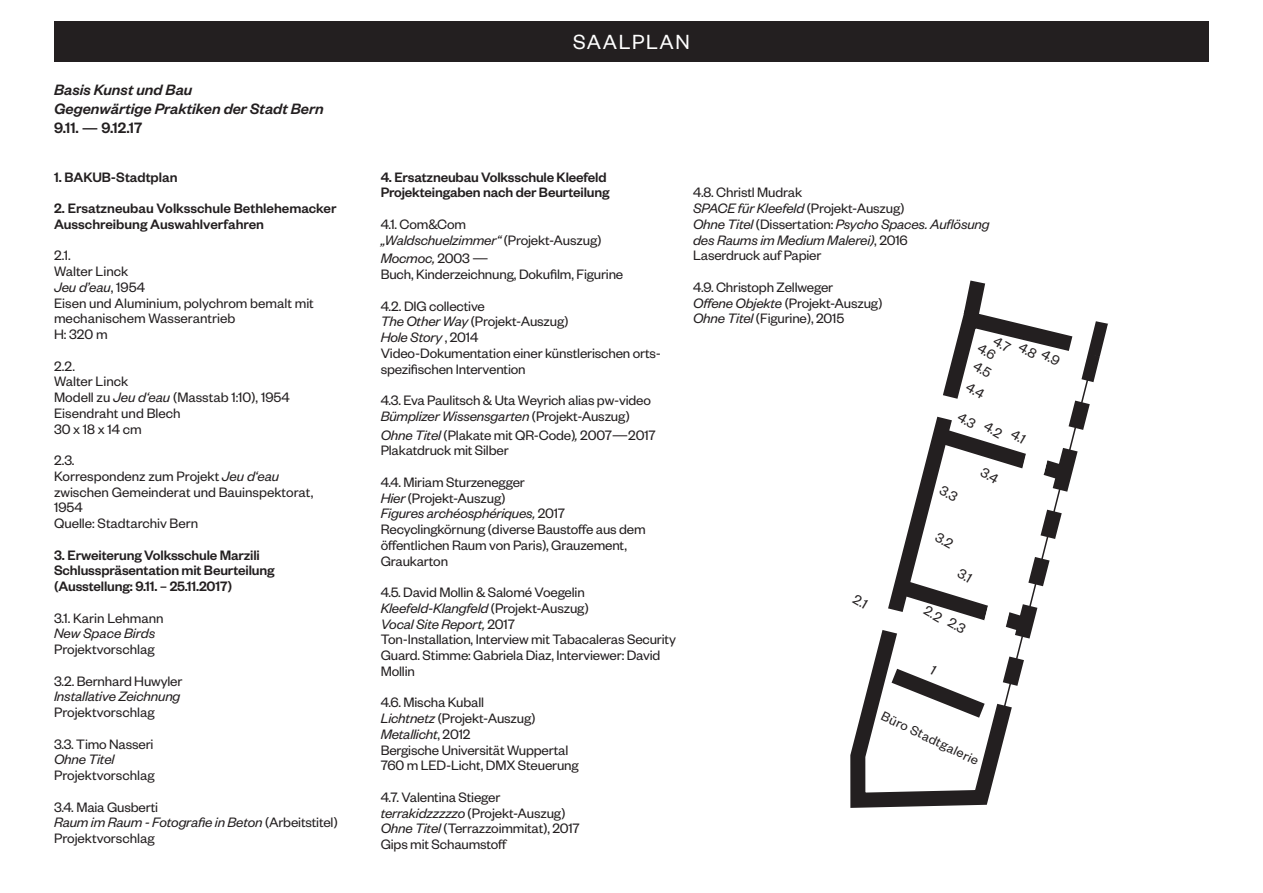
<style>
.page{position:relative;width:1263px;height:893px;background:#fff}
.page>*{position:absolute;margin:0;border:0;box-sizing:border-box;transform-origin:0 0}
.t1{font:22.5px "Founders Grotesk";letter-spacing:.07em;color:#fff}
.t2{font:italic 500 16.5px/18.8px "Founders Grotesk";color:#231f20}
.t3{font:500 16.5px "Founders Grotesk";color:#231f20}
.t4{font:15px/15.8px "Founders Grotesk";letter-spacing:-.01em;color:#231f20}
.t5{font:500 15px/15.8px "Founders Grotesk";letter-spacing:-.01em;color:#231f20}
.t6{font:italic 15px "Founders Grotesk";letter-spacing:-.01em;color:#231f20}
.t7{font:14.4px "Founders Grotesk";color:#231f20}
.s1{font-style:italic}
.s2{font-size:16.5px}
</style>
<div class="page">
<div style="left:54px;top:21px;width:1155px;height:40px;background:#231f20"></div>
<svg style="left:850px;top:492px;width:145px;height:316px"></svg>
<svg style="left:986px;top:514px;width:76px;height:260px"></svg>
<svg style="left:896px;top:756px;width:33px;height:33px"></svg>
<svg style="left:852px;top:568px;width:193px;height:162px"></svg>
<svg style="left:934px;top:532px;width:20px;height:17px"></svg>
<svg style="left:918px;top:280px;width:191px;height:234px"></svg>
<p class="t2" style="left:54px;top:80px;width:271px">Basis Kunst und Bau<br>Gegenwärtige Praktiken der Stadt Bern</p>
<p class="t3" style="left:54px;top:117px;width:90px">9.11. — 9.12.17</p>
<p class="t5" style="left:54px;top:168px;width:125px">1. BAKUB-Stadtplan</p>
<p class="t5" style="left:54px;top:200px;width:284px">2. Ersatzneubau Volksschule Bethlehemacker<br>Ausschreibung Auswahlverfahren</p>
<p class="t4" style="left:54px;top:247px;width:261px">2.1.<br>Walter Linck<br><span class="s1">Jeu d’eau</span>, 1954<br>Eisen und Aluminium, polychrom bemalt mit mechanischem Wasserantrieb<br>H: 320 m</p>
<p class="t4" style="left:54px;top:357px;width:237px">2.2.<br>Walter Linck<br>Modell zu <span class="s1">Jeu d‘eau</span> (Masstab 1:10), 1954<br>Eisendraht und Blech<br>30 x 18 x 14 cm</p>
<p class="t4" style="left:54px;top:452px;width:261px">2.3.<br>Korrespondenz zum Projekt <span class="s1">Jeu d‘eau </span>zwischen Gemeinderat und Bauinspektorat,<br>1954<br>Quelle: Stadtarchiv Bern</p>
<p class="t5" style="left:54px;top:546px;width:222px">3. Erweiterung Volksschule Marzili<br>Schlusspräsentation mit Beurteilung (Ausstellung: 9.11. – 25.11.2017)</p>
<p class="t4" style="left:54px;top:609px;width:111px">3.1. Karin Lehmann</p>
<p class="t6" style="left:54px;top:624px;width:103px">New Space Birds</p>
<p class="t4" style="left:54px;top:633px;width:130px;line-height:31.5px">Projektvorschlag<br>3.2. Bernhard Huwyler</p>
<p class="t6" style="left:54px;top:687px;width:128px">Installative Zeichnung</p>
<p class="t4" style="left:54px;top:696px;width:102px;line-height:31.5px">Projektvorschlag<br>3.3. Timo Nasseri</p>
<p class="t6" style="left:54px;top:750px;width:62px">Ohne Titel</p>
<p class="t4" style="left:54px;top:759px;width:106px;line-height:31.5px">Projektvorschlag<br>3.4. Maia Gusberti</p>
<p class="t4" style="left:54px;top:814px;width:285px"><span class="s1">Raum im Raum - Fotografie in Beton</span> (Arbeitstitel)<br>Projektvorschlag</p>
<h1 class="t1" style="left:573px;top:28px;width:118px">SAALPLAN</h1>
<p class="t5" style="left:381px;top:168px;width:230px">4. Ersatzneubau Volksschule Kleefeld<br>Projekteingaben nach der Beurteilung</p>
<p class="t4" style="left:381px;top:215px;width:222px">4.1. Com&amp;Com<br><span class="s1">„Waldschuelzimmer“</span> (Projekt-Auszug)</p>
<p class="t4" style="left:381px;top:250px;width:244px"><span class="s1">Mocmoc,</span> 2003 <span class="s2">—<br></span>Buch, Kinderzeichnung, Dokufilm, Figurine</p>
<p class="t4" style="left:381px;top:297px;width:282px">4.2. DIG collective<br><span class="s1">The Other Way</span> (Projekt-Auszug)<br><span class="s1">Hole Story</span> , 2014<br>Video-Dokumentation einer künstlerischen orts&shy;spezifischen Intervention</p>
<p class="t4" style="left:381px;top:392px;width:272px">4.3. Eva Paulitsch &amp; Uta Weyrich alias pw-video<br><span class="s1">Bümplizer Wissensgarten</span> (Projekt-Auszug)</p>
<p class="t4" style="left:381px;top:426px;width:276px"><span class="s1">Ohne Titel</span> (Plakate mit QR-Code)<span class="s1">,</span> 2007<span class="s2">—</span>2017<br>Plakatdruck mit Silber</p>
<p class="t4" style="left:381px;top:473px;width:267px">4.4. Miriam Sturzenegger<br><span class="s1">Hier</span> (Projekt-Auszug)<br><span class="s1">Figures archéosphériques,</span> 2017<br>Recyclingkörnung (diverse Baustoffe aus dem öffentlichen Raum von Paris), Grauzement,<br>Graukarton</p>
<p class="t4" style="left:381px;top:584px;width:297px">4.5. David Mollin &amp; Salomé Voegelin <span class="s1">Kleefeld-Klangfeld</span> (Projekt-Auszug)<br><span class="s1">Vocal Site Report,</span> 2017<br>Ton-Installation, Interview mit Tabacaleras Security Guard. Stimme: Gabriela Diaz, Interviewer: David Mollin</p>
<p class="t4" style="left:381px;top:694px;width:200px">4.6. Mischa Kuball<br><span class="s1">Lichtnetz</span> (Projekt-Auszug)<br><span class="s1">Metallicht</span>, 2012<br>Bergische Universität Wuppertal<br>760 m LED-Licht, DMX Steuerung</p>
<p class="t4" style="left:381px;top:788px;width:201px">4.7. Valentina Stieger <span class="s1">terrakidzzzzzo</span> (Projekt-Auszug)<br><span class="s1">Ohne Titel</span> (Terrazzoimmitat), 2017<br>Gips mit Schaumstoff</p>
<p class="t4" style="left:693px;top:184px;width:298px">4.8. Christl Mudrak<br><span class="s1">SPACE für Kleefeld</span> (Projekt-Auszug)<br><span class="s1">Ohne Titel</span> (Dissertation: <span class="s1">Psycho Spaces. Auflösung des Raums im Medium Malerei)</span>, 2016<br>Laserdruck auf Papier</p>
<p class="t4" style="left:693px;top:278px;width:191px">4.9. Christoph Zellweger<br><span class="s1">Offene Objekte</span> (Projekt-Auszug)<br><span class="s1">Ohne Titel</span> (Figurine), 2015</p>
<p class="t4" style="left:930px;top:601px;width:46px;rotate:30deg">2.2 2.3</p>
<p class="t7" style="left:886px;top:707px;width:108px;rotate:26deg">Büro Stadtgalerie</p>
<p class="t4" style="left:1025px;top:336px;width:44px;rotate:30deg">4.8 4.9</p>
</div>
